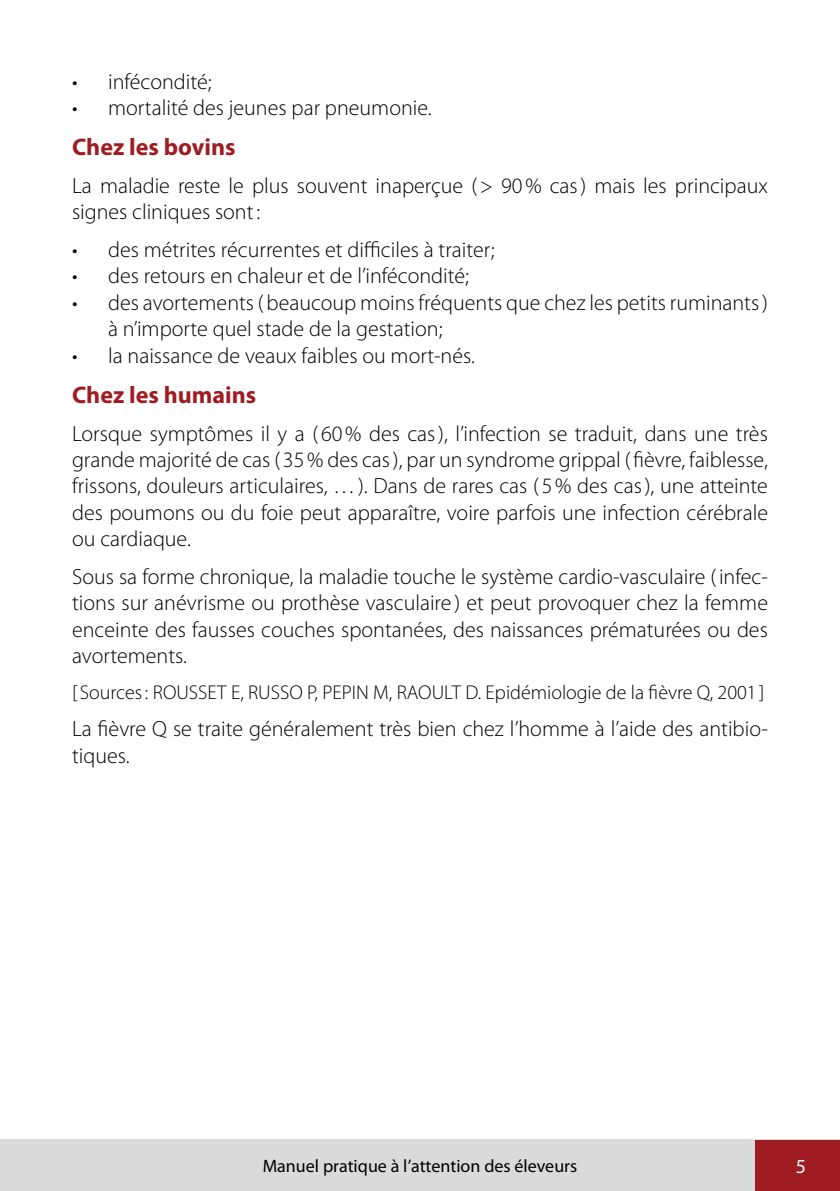
<style>
.page{position:relative;width:840px;height:1191px;background:#fff}
.page>*{position:absolute;margin:0;border:0;box-sizing:border-box;transform-origin:0 0}
.t1{font:700 24px "Myriad Pro";color:#9e1c22}
.t2{font:300 22px/26.4px "Myriad Pro";color:#000}
.t3{font:300 20px "Myriad Pro";color:#000}
.t4{font:20px "Myriad Pro";color:#fff}
.t5{font:18px "Myriad Pro";color:#000}
</style>
<div class="page">
<div style="left:0;top:1140px;width:839px;height:51px;background:#d9dadb"></div>
<div style="left:754px;top:1140px;width:85px;height:51px;background:#9e1c22"></div>
<p class="t2" style="left:72px;top:68px;width:141px">• infécondité;</p>
<p class="t2" style="left:72px;top:94px;width:361px">• mortalité des jeunes par pneumonie.</p>
<p class="t1" style="left:72px;top:131px;width:165px">Chez les bovins</p>
<p class="t2" style="left:72px;top:172px;width:697px">La maladie reste le plus souvent inaperçue (&gt; 90% cas) mais les principaux signes cliniques sont:</p>
<p class="t2" style="left:72px;top:236px;width:424px">• des métrites récurrentes et difficiles à traiter;</p>
<p class="t2" style="left:72px;top:263px;width:398px">• des retours en chaleur et de l’infécondité;</p>
<p class="t2" style="left:108px;top:289px;width:661px;text-indent:-36px">• des avortements (beaucoup moins fréquents que chez les petits ruminants) à n’importe quel stade de la gestation;</p>
<p class="t2" style="left:72px;top:342px;width:404px">• la naissance de veaux faibles ou mort-nés.</p>
<p class="t1" style="left:72px;top:379px;width:186px">Chez les humains</p>
<p class="t2" style="left:72px;top:420px;width:697px;text-align:justify">Lorsque symptômes il y a ( 60% des cas), l’infection se traduit, dans une très grande majorité de cas ( 35% des cas), par un syndrome grippal ( fièvre, faiblesse, frissons, douleurs articulaires, …). Dans de rares cas ( 5% des cas), une atteinte des poumons ou du foie peut apparaître, voire parfois une infection cérébrale ou cardiaque.</p>
<p class="t2" style="left:72px;top:563px;width:697px;text-align:justify">Sous sa forme chronique, la maladie touche le système cardio-vasculaire (infec&shy;tions sur anévrisme ou prothèse vasculaire ) et peut provoquer chez la femme enceinte des fausses couches spontanées, des naissances prématurées ou des avortements.</p>
<p class="t3" style="left:72px;top:680px;width:693px">[ Sources: ROUSSET E, RUSSO P, PEPIN M, RAOULT D. Epidémiologie de la fièvre Q, 2001 ]</p>
<p class="t2" style="left:72px;top:715px;width:697px">La fièvre Q se traite généralement très bien chez l’homme à l’aide des antibio&shy;tiques.</p>
<p class="t5" style="left:262px;top:1154px;width:316px">Manuel pratique à l’attention des éleveurs</p>
<p class="t4" style="left:795px;top:1153px;width:12px">5</p>
</div>
